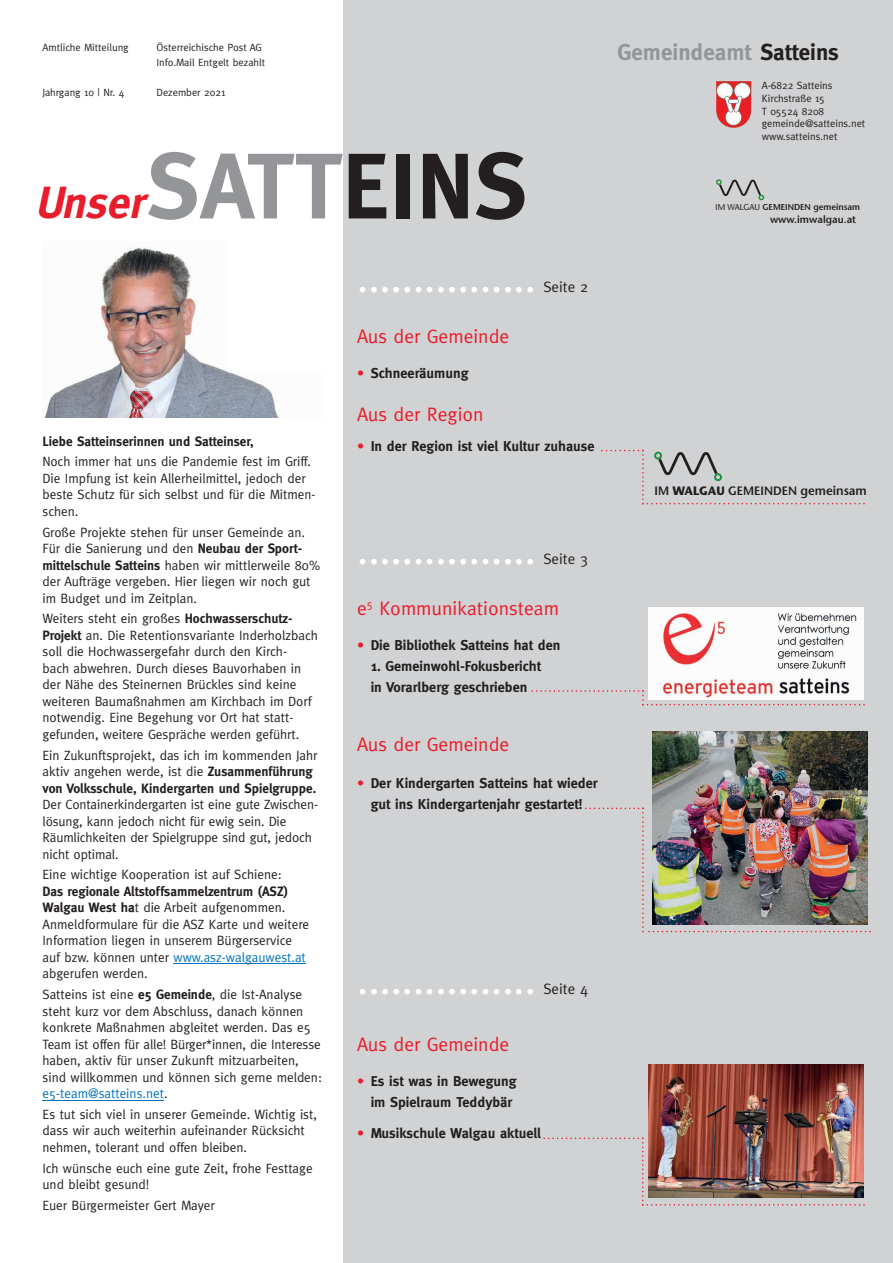
<style>
.page{position:relative;width:893px;height:1263px;background:#fff}
.page>*{position:absolute;margin:0;border:0;box-sizing:border-box;transform-origin:0 0}
.t1{font:italic 700 45px "Meta";color:#e81d2c}
.t2{font:42px "Meta";color:#fff}
.t3{font:700 23.1px "Meta";color:#939598}
.t4{font:19.5px "Meta";color:#e81d2c}
.t5{font:15px "Meta";color:#231f20}
.t6{font:700 14.25px/21px "Meta";color:#231f20}
.t7{font:13.5px/16.5px "Meta";color:#231f20}
.t8{font:700 13.5px "Meta";color:#231f20}
.t9{font:600 12.15px "Stone Sans";color:#231f20;scale:.95 1}
.t10{font:10.5px/12.6px "Meta";color:#231f20}
.t11{font:600 10.5px "Stone Sans";letter-spacing:.01em;color:#231f20;scale:.96 1}
.t12{font:600 8.55px "Stone Sans";color:#231f20;scale:.95 1}
.s1{font-style:normal;font-size:93px;color:#939598}
.s2{font-style:normal;font-size:93px;color:#231f20}
.s3{color:#231f20}
.s4{font-weight:400}
.s5{font-size:9.15px}
.s6{font-weight:700}
.s7{color:#0072bc}
.s8{font-weight:400;color:#e81d2c}
.s9{font-size:12.9px}
</style>
<div class="page">
<div style="left:344px;top:0;width:549px;height:1263px;background:#d1d2d4"></div>
<hr style="left:173px;top:963px;width:133px;height:1px;background:#0072bc">
<hr style="left:43px;top:1100px;width:121px;height:1px;background:#0072bc">
<svg style="left:730px;top:81px;width:20px;height:1px"></svg>
<svg style="left:716px;top:179px;width:48px;height:21px"></svg>
<img style="left:44px;top:247px;width:235px;height:171px">
<svg style="left:531px;top:690px;width:334px;height:15px"></svg>
<svg style="left:543px;top:1137px;width:322px;height:68px"></svg>
<img style="left:648px;top:607px;width:215px;height:93px">
<svg style="left:601px;top:450px;width:264px;height:54px"></svg>
<svg style="left:585px;top:807px;width:286px;height:125px"></svg>
<img style="left:652px;top:732px;width:215px;height:193px">
<img style="left:648px;top:1065px;width:215px;height:133px">
<p class="t10" style="left:43px;top:41px;width:88px">Amtliche Mitteilung</p>
<p class="t10" style="left:157px;top:40px;width:110px;line-height:15px">Österreichische Post AG<br>Info.Mail Entgelt bezahlt</p>
<p class="t10" style="left:43px;top:86px;width:83px">Jahrgang 10 | Nr. 4</p>
<p class="t10" style="left:157px;top:86px;width:70px">Dezember 2021</p>
<h1 class="t1" style="left:35px;top:177px;width:494px">Unser<span class="s1">SATT</span><span class="s2">EINS</span></h1>
<h3 class="t3" style="left:618px;top:39px;width:223px">Gemeindeamt <span class="s3">Satteins</span></h3>
<p class="t10" style="left:762px;top:79px;width:105px">A-6822 Satteins<br>Kirchstraße 15<br>T 05524 8208 gemeinde@satteins.net www.satteins.net</p>
<p class="t12" style="left:715px;top:202px;width:154px"><span class="s4">IM WALGAU</span> GEMEINDEN <span class="s5">gemeinsam</span></p>
<p class="t11" style="left:770px;top:213px;width:91px">www.imwalgau.at</p>
<p class="t8" style="left:43px;top:433px;width:213px">Liebe Satteinserinnen und Satteinser,</p>
<p class="t7" style="left:43px;top:453px;width:275px">Noch immer hat uns die Pandemie fest im Griff.<br>Die Impfung ist kein Allerheilmittel, jedoch der beste Schutz für sich selbst und für die Mitmen&shy;schen.</p>
<p class="t7" style="left:43px;top:523px;width:279px">Große Projekte stehen für unser Gemeinde an.<br>Für die Sanierung und den <span class="s6">Neubau der Sport&shy;mittelschule Satteins</span> haben wir mittlerweile 80% der Aufträge vergeben. Hier liegen wir noch gut im Budget und im Zeitplan.</p>
<p class="t7" style="left:43px;top:610px;width:277px">Weiters steht ein großes <span class="s6">Hochwasserschutz-Projekt</span> an. Die Retentionsvariante Inderholzbach soll die Hochwassergefahr durch den Kirch-<br>bach abwehren. Durch dieses Bauvorhaben in der Nähe des Steinernen Brückles sind keine weiteren Baumaßnahmen am Kirchbach im Dorf notwendig. Eine Begehung vor Ort hat statt&shy;gefunden, weitere Gespräche werden geführt.</p>
<p class="t7" style="left:43px;top:746px;width:276px">Ein Zukunftsprojekt, das ich im kommenden Jahr aktiv angehen werde, ist die <span class="s6">Zusammenführung von Volksschule, Kindergarten und Spielgruppe.</span></p>
<p class="t7" style="left:43px;top:796px;width:277px">Der Containerkindergarten ist eine gute Zwischen&shy;lösung, kann jedoch nicht für ewig sein. Die Räumlichkeiten der Spielgruppe sind gut, jedoch nicht optimal.</p>
<p class="t7" style="left:43px;top:866px;width:241px">Eine wichtige Kooperation ist auf Schiene:</p>
<p class="t7" style="left:43px;top:883px;width:268px"><span class="s6">Das regionale Altstoffsammelzentrum (ASZ)<br>Walgau West ha</span>t die Arbeit aufgenommen.<br>Anmeldformulare für die ASZ Karte und weitere Information liegen in unserem Bürgerservice auf bzw. können unter <span class="s7">www.asz-walgauwest.at </span>abgerufen werden.</p>
<p class="t7" style="left:43px;top:986px;width:281px">Satteins ist eine <span class="s6">e5 Gemeinde</span>, die Ist-Analyse steht kurz vor dem Abschluss, danach können konkrete Maßnahmen abgleitet werden. Das e5<br>Team ist offen für alle! Bürger*innen, die Interesse haben, aktiv für unser Zukunft mitzuarbeiten, sind willkommen und können sich gerne melden: <span class="s7">e5-team@satteins.net</span>.</p>
<p class="t7" style="left:43px;top:1106px;width:276px">Es tut sich viel in unserer Gemeinde. Wichtig ist, dass wir auch weiterhin aufeinander Rücksicht nehmen, tolerant und offen bleiben.</p>
<p class="t7" style="left:43px;top:1159px;width:272px">Ich wünsche euch eine gute Zeit, frohe Festtage und bleibt gesund!</p>
<p class="t7" style="left:43px;top:1197px;width:174px">Euer Bürgermeister Gert Mayer</p>
<h2 class="t2" style="left:357px;top:253px;width:180px">................</h2>
<p class="t5" style="left:543px;top:278px;width:46px">Seite 2</p>
<h3 class="t4" style="left:357px;top:325px;width:154px">Aus der Gemeinde</h3>
<p class="t6" style="left:357px;top:362px;width:113px"><span class="s8">•</span> Schneeräumung</p>
<h3 class="t4" style="left:357px;top:402px;width:128px">Aus der Region</h3>
<p class="t6" style="left:357px;top:435px;width:239px"><span class="s8">•</span> In der Region ist viel Kultur zuhause</p>
<h2 class="t2" style="left:357px;top:525px;width:180px">................</h2>
<p class="t5" style="left:543px;top:550px;width:46px">Seite 3</p>
<h3 class="t4" style="left:357px;top:597px;width:203px">e<sup>5</sup> Kommunikationsteam</h3>
<p class="t6" style="left:357px;top:634px;width:205px"><span class="s8">•</span> Die Bibliothek Satteins hat den</p>
<p class="t6" style="left:371px;top:655px;width:172px">1. Gemeinwohl-Fokusbericht in Vorarlberg geschrieben</p>
<h3 class="t4" style="left:357px;top:733px;width:154px">Aus der Gemeinde</h3>
<p class="t6" style="left:357px;top:772px;width:242px;text-align:center"><span class="s8">•</span> Der Kindergarten Satteins hat wieder gut ins Kindergartenjahr gestartet!</p>
<h2 class="t2" style="left:357px;top:955px;width:180px">................</h2>
<p class="t5" style="left:543px;top:980px;width:46px">Seite 4</p>
<h3 class="t4" style="left:357px;top:1033px;width:154px">Aus der Gemeinde</h3>
<p class="t6" style="left:371px;top:1070px;width:148px;text-indent:-14px"><span class="s8">•</span> Es ist was in Bewegung im Spielraum Teddybär</p>
<p class="t6" style="left:357px;top:1123px;width:185px"><span class="s8">•</span> Musikschule Walgau aktuell</p>
<p class="t9" style="left:655px;top:483px;width:225px">IM <span class="s6">WALGAU</span> GEMEINDEN <span class="s9">gemeinsam</span></p>
</div>
